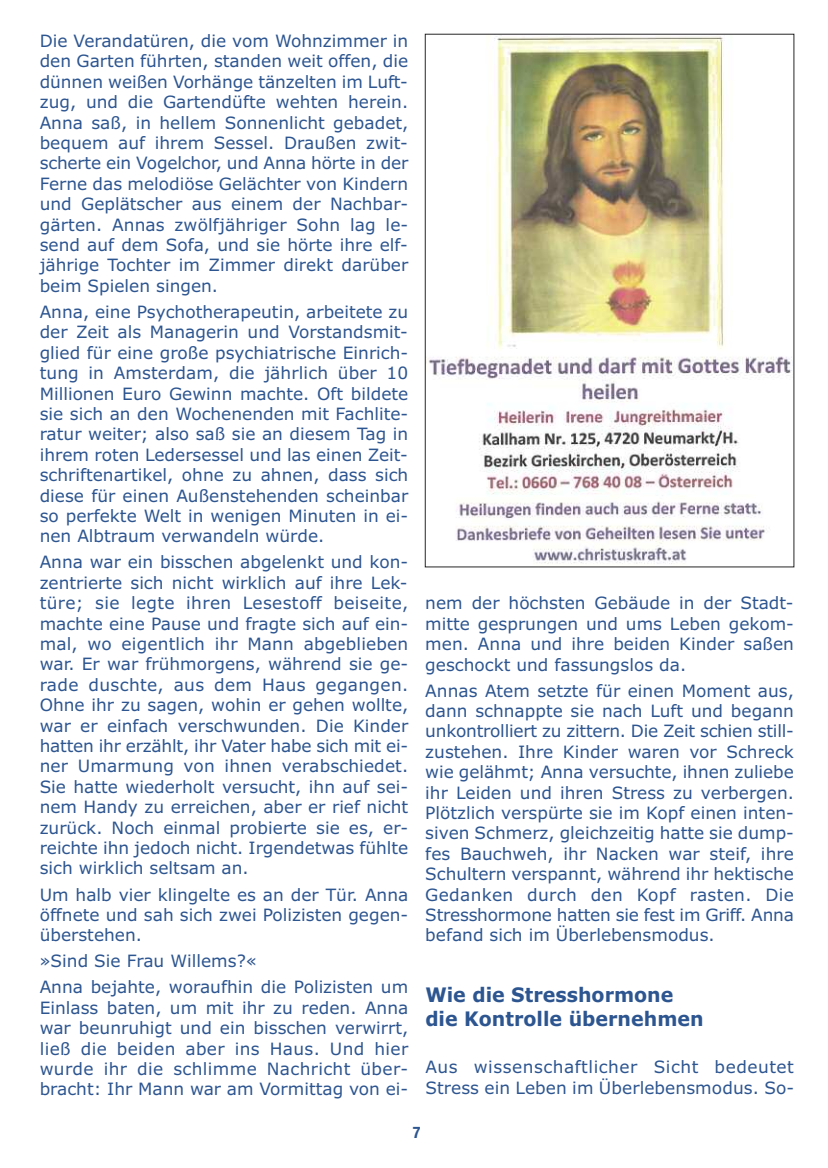
<style>
.page{position:relative;width:828px;height:1168px;background:#fff}
.page>*{position:absolute;margin:0;border:0;box-sizing:border-box;transform-origin:0 0}
.t1{font:700 20px/24px "Verdana";color:#2d5590;scale:.95 1}
.t2{font:17px/20.4px "Verdana";color:#2d5590;text-align:justify}
.t3{font:17px/20.4px "Verdana";letter-spacing:.03em;color:#2d5590}
.t4{font:700 condensed 16px "Helvetica Neue LT";color:#2d5590}
</style>
<div class="page">
<img style="left:429px;top:36px;width:363px;height:528px">
<p class="t2" style="left:40px;top:31px;width:370px">Die Verandatüren, die vom Wohnzimmer in den Garten führten, standen weit offen, die dünnen weißen Vorhänge tänzelten im Luft&shy;zug, und die Gartendüfte wehten herein.<br>Anna saß, in hellem Sonnenlicht gebadet, bequem auf ihrem Sessel. Draußen zwit&shy;scherte ein Vogelchor, und Anna hörte in der Ferne das melodiöse Gelächter von Kindern und Geplätscher aus einem der Nachbar&shy;gärten. Annas zwölfjähriger Sohn lag le&shy;send auf dem Sofa, und sie hörte ihre elf&shy;jährige Tochter im Zimmer direkt darüber beim Spielen singen.</p>
<p class="t2" style="left:40px;top:302px;width:370px">Anna, eine Psychotherapeutin, arbeitete zu der Zeit als Managerin und Vorstandsmit&shy;glied für eine große psychiatrische Einrich&shy;tung in Amsterdam, die jährlich über 10<br>Millionen Euro Gewinn machte. Oft bildete sie sich an den Wochenenden mit Fachlite&shy;ratur weiter; also saß sie an diesem Tag in ihrem roten Ledersessel und las einen Zeit&shy;schriftenartikel, ohne zu ahnen, dass sich diese für einen Außenstehenden scheinbar so perfekte Welt in wenigen Minuten in ei&shy;nen Albtraum verwandeln würde.</p>
<p class="t2" style="left:40px;top:552px;width:370px">Anna war ein bisschen abgelenkt und kon&shy;zentrierte sich nicht wirklich auf ihre Lek&shy;türe; sie legte ihren Lesestoff beiseite, machte eine Pause und fragte sich auf ein&shy;mal, wo eigentlich ihr Mann abgeblieben war. Er war frühmorgens, während sie ge&shy;rade duschte, aus dem Haus gegangen.<br>Ohne ihr zu sagen, wohin er gehen wollte, war er einfach verschwunden. Die Kinder hatten ihr erzählt, ihr Vater habe sich mit ei&shy;ner Umarmung von ihnen verabschiedet.<br>Sie hatte wiederholt versucht, ihn auf sei&shy;nem Handy zu erreichen, aber er rief nicht zurück. Noch einmal probierte sie es, er&shy;reichte ihn jedoch nicht. Irgendetwas fühlte sich wirklich seltsam an.</p>
<p class="t2" style="left:40px;top:884px;width:370px">Um halb vier klingelte es an der Tür. Anna öffnete und sah sich zwei Polizisten gegen&shy;überstehen.</p>
<p class="t2" style="left:40px;top:948px;width:370px;line-height:26px">»Sind Sie Frau Willems?«<br>Anna bejahte, woraufhin die Polizisten um</p>
<p class="t2" style="left:40px;top:998px;width:370px">Einlass baten, um mit ihr zu reden. Anna war beunruhigt und ein bisschen verwirrt, ließ die beiden aber ins Haus. Und hier wurde ihr die schlimme Nachricht über&shy;bracht: Ihr Mann war am Vormittag von ei-</p>
<p class="t2" style="left:425px;top:593px;width:370px">nem der höchsten Gebäude in der Stadt&shy;mitte gesprungen und ums Leben gekom&shy;men. Anna und ihre beiden Kinder saßen geschockt und fassungslos da.</p>
<p class="t2" style="left:425px;top:680px;width:370px">Annas Atem setzte für einen Moment aus, dann schnappte sie nach Luft und begann unkontrolliert zu zittern. Die Zeit schien still&shy;zustehen. Ihre Kinder waren vor Schreck wie gelähmt; Anna versuchte, ihnen zuliebe ihr Leiden und ihren Stress zu verbergen.<br>Plötzlich verspürte sie im Kopf einen inten&shy;siven Schmerz, gleichzeitig hatte sie dump&shy;fes Bauchweh, ihr Nacken war steif, ihre Schultern verspannt, während ihr hektische Gedanken durch den Kopf rasten. Die Stresshormone hatten sie fest im Griff. Anna befand sich im Überlebensmodus.</p>
<p class="t1" style="left:425px;top:983px;width:294px">Wie die Stresshormone die Kontrolle übernehmen</p>
<p class="t3" style="left:425px;top:1057px;width:370px">Aus wissenschaftlicher Sicht bedeutet<br>Stress ein Leben im Überlebensmodus. So-</p>
<p class="t4" style="left:413px;top:1123px;width:9px">7</p>
</div>
